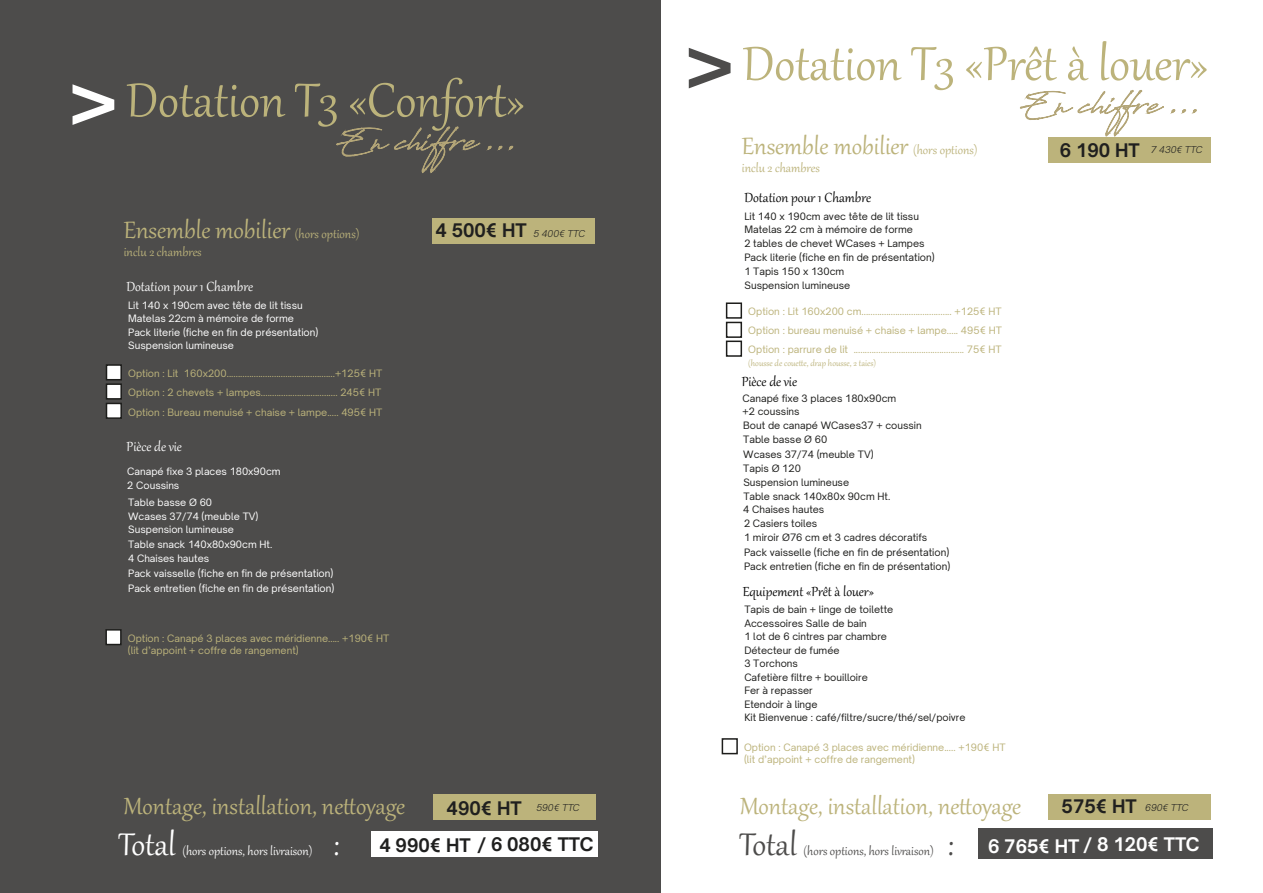
<style>
.page{position:relative;width:1263px;height:893px;background:#fff}
.page>*{position:absolute;margin:0;border:0;box-sizing:border-box;transform-origin:0 0}
.t1{font:58.35px "Gabriola";color:#bcb37b}
.t2{font:38.55px "Gabriola";color:#fff}
.t3{font:38.55px "Gabriola";color:#4d4c4b}
.t4{font:29.25px "Gabriola";color:#bcb37b}
.t5{font:28.95px "Gabriola";color:#bcb37b}
.t6{font:700 17.85px "Open Sauce One";color:#20201f}
.t7{font:700 17.85px "Open Sauce One";color:#fff}
.t8{font:16.2px "Gabriola";color:#020202}
.t9{font:16.2px "Gabriola";color:#fff}
.t10{font:15px "Gabriola";color:#bcb37b}
.t11{font:14.85px "Gabriola";color:#fff}
.t12{font:14.85px "Gabriola";color:#4d4c4b}
.t13{font:10.5px "Gabriola";color:#bcb37b}
.t14{font:9.9px/15.5px "Open Sauce One";color:#fff}
.t15{font:9.9px/14px "Open Sauce One";color:#1d1d1b}
.t16{font:9.75px/13.5px "Open Sauce One";color:#1d1d1b}
.t17{font:9.75px/11.7px "Open Sauce One";color:#bcb37b}
.t18{font:9.75px/13.6px "Open Sauce One";color:#fff}
.t19{font:italic 300 9px "Open Sauce One";color:#20201f}
.s1{font-family:"Open Sauce One";font-weight:500;font-size:88.5px;color:#fff}
.s2{font-size:15px}
.s3{font-size:9.75px}
.s4{font-family:"Open Sauce One";font-weight:500;font-size:88.5px;color:#4d4c4b}
.s5{font-weight:700;font-style:normal;font-size:17.85px}
</style>
<div class="page">
<div style="left:0;top:0;width:661px;height:893px;background:#4d4c4b"></div>
<div style="left:432px;top:218px;width:163px;height:25px;background:#bcb37b"></div>
<div style="left:433px;top:794px;width:163px;height:26px;background:#bcb37b"></div>
<svg style="left:336px;top:127px;width:144px;height:46px"></svg>
<svg style="left:487px;top:146px;width:15px;height:4px"></svg>
<svg style="left:508px;top:146px;width:5px;height:4px"></svg>
<div style="left:106px;top:364px;width:16px;height:16px;background:#fff;border:2px solid #1d1d1b"></div>
<div style="left:106px;top:383px;width:16px;height:17px;background:#fff;border:2px solid #1d1d1b"></div>
<div style="left:106px;top:403px;width:16px;height:16px;background:#fff;border:2px solid #1d1d1b"></div>
<div style="left:371px;top:831px;width:227px;height:25px;background:#fff"></div>
<div style="left:1048px;top:137px;width:163px;height:26px;background:#bcb37b"></div>
<div style="left:1048px;top:794px;width:163px;height:26px;background:#bcb37b"></div>
<svg style="left:1020px;top:90px;width:144px;height:46px"></svg>
<svg style="left:1170px;top:109px;width:5px;height:5px"></svg>
<svg style="left:1181px;top:109px;width:16px;height:5px"></svg>
<div style="left:726px;top:322px;width:16px;height:16px;background:#fff;border:2px solid #1d1d1b"></div>
<div style="left:726px;top:341px;width:16px;height:16px;background:#fff;border:2px solid #1d1d1b"></div>
<div style="left:726px;top:302px;width:16px;height:17px;background:#fff;border:2px solid #1d1d1b"></div>
<div style="left:978px;top:828px;width:234px;height:31px;background:#4d4c4b"></div>
<div style="left:105px;top:629px;width:17px;height:16px;background:#fff;border:2px solid #1d1d1b"></div>
<div style="left:722px;top:738px;width:16px;height:16px;background:#fff;border:2px solid #1d1d1b"></div>
<h1 class="t1" style="left:68px;top:62px;width:458px"><span class="s1">&gt;</span>Dotation T3 «Confort»</h1>
<h3 class="t4" style="left:124px;top:210px;width:237px">Ensemble mobilier <span class="s2">(hors options)</span></h3>
<h3 class="t10" style="left:124px;top:242px;width:79px">inclu 2 chambres</h3>
<h3 class="t9" style="left:126px;top:276px;width:128px">Dotation pour 1 Chambre</h3>
<p class="t18" style="left:128px;top:298px;width:176px">Lit 140 x 190cm avec tête de lit tissu<br>Matelas 22cm à mémoire de forme</p>
<p class="t14" style="left:128px;top:324px;width:192px"><span class="s3">Pack literie</span> (fiche en fin de présentation)</p>
<p class="t18" style="left:128px;top:339px;width:107px">Suspension lumineuse</p>
<p class="t17" style="left:128px;top:367px;width:256px">Option : Lit 160x200................................................+125€ HT</p>
<p class="t17" style="left:128px;top:383px;width:256px;line-height:19.4px">Option : 2 chevets + lampes.................................. 245€ HT<br>Option : Bureau menuisé + chaise + lampe..... 495€ HT</p>
<h3 class="t9" style="left:127px;top:436px;width:57px">Pièce de vie</h3>
<p class="t18" style="left:127px;top:464px;width:155px">Canapé fixe 3 places 180x90cm</p>
<p class="t18" style="left:127px;top:479px;width:54px">2 Coussins</p>
<p class="t18" style="left:128px;top:496px;width:132px">Table basse Ø 60<br>Wcases 37/74 (meuble TV)<br>Suspension lumineuse</p>
<p class="t18" style="left:128px;top:536px;width:146px;line-height:15px">Table snack 140x80x90cm Ht.<br>4 Chaises hautes</p>
<p class="t14" style="left:128px;top:565px;width:208px"><span class="s3">Pack vaisselle</span> (fiche en fin de présentation)<br><span class="s3">Pack entretien</span> (fiche en fin de présentation)</p>
<p class="t17" style="left:128px;top:632px;width:263px">Option : Canapé 3 places avec méridienne..... +190€ HT (lit d’appoint + coffre de rangement)</p>
<h3 class="t6" style="left:435px;top:218px;width:93px">4 500€ HT</h3>
<p class="t19" style="left:534px;top:228px;width:53px">5 400€ TTC</p>
<h1 class="t1" style="left:685px;top:26px;width:525px"><span class="s4">&gt;</span>Dotation T3 «Prêt à louer»</h1>
<h3 class="t4" style="left:742px;top:127px;width:237px">Ensemble mobilier <span class="s2">(hors options)</span></h3>
<h3 class="t10" style="left:742px;top:158px;width:79px">inclu 2 chambres</h3>
<h3 class="t8" style="left:744px;top:187px;width:128px">Dotation pour 1 Chambre</h3>
<p class="t16" style="left:744px;top:209px;width:182px">Lit 140 x 190cm avec tête de lit tissu<br>Matelas 22 cm à mémoire de forme<br>2 tables de chevet WCases + Lampes</p>
<p class="t15" style="left:744px;top:250px;width:192px"><span class="s3">Pack literie</span> (fiche en fin de présentation)</p>
<p class="t16" style="left:744px;top:265px;width:101px">1 Tapis 150 x 130cm</p>
<p class="t16" style="left:744px;top:279px;width:107px">Suspension lumineuse</p>
<p class="t17" style="left:748px;top:324px;width:255px">Option : bureau menuisé + chaise + lampe..... 495€ HT</p>
<p class="t17" style="left:748px;top:306px;width:255px">Option : Lit 160x200 cm........................................ +125€ HT</p>
<p class="t17" style="left:748px;top:344px;width:255px">Option : parrure de lit ................................................. 75€ HT</p>
<p class="t13" style="left:748px;top:356px;width:129px">(housse de couette, drap housse, 2 taies)</p>
<h3 class="t8" style="left:742px;top:371px;width:57px">Pièce de vie</h3>
<p class="t16" style="left:742px;top:391px;width:155px">Canapé fixe 3 places 180x90cm +2 coussins</p>
<p class="t16" style="left:743px;top:418px;width:180px">Bout de canapé WCases37 + coussin</p>
<p class="t16" style="left:743px;top:461px;width:59px">Tapis Ø 120</p>
<p class="t16" style="left:743px;top:432px;width:86px">Table basse Ø 60</p>
<p class="t16" style="left:743px;top:447px;width:132px">Wcases 37/74 (meuble TV)</p>
<p class="t16" style="left:743px;top:475px;width:107px">Suspension lumineuse</p>
<p class="t16" style="left:743px;top:489px;width:148px">Table snack 140x80x 90cm Ht.<br>4 Chaises hautes</p>
<p class="t15" style="left:744px;top:545px;width:208px"><span class="s3">Pack vaisselle</span> (fiche en fin de présentation)<br><span class="s3">Pack entretien</span> (fiche en fin de présentation)</p>
<p class="t16" style="left:744px;top:517px;width:185px;line-height:14px">2 Casiers toiles<br>1 miroir Ø76 cm et 3 cadres décoratifs</p>
<h3 class="t8" style="left:743px;top:581px;width:133px">Equipement «Prêt à louer»</h3>
<p class="t16" style="left:744px;top:603px;width:223px">Tapis de bain + linge de toilette<br>Accessoires Salle de bain<br>1 lot de 6 cintres par chambre<br>Détecteur de fumée<br>3 Torchons<br>Cafetière filtre + bouilloire<br>Fer à repasser<br>Etendoir à linge<br>Kit Bienvenue : café/filtre/sucre/thé/sel/poivre</p>
<p class="t17" style="left:744px;top:741px;width:263px">Option : Canapé 3 places avec méridienne..... +190€ HT (lit d’appoint + coffre de rangement)</p>
<p class="t19" style="left:1060px;top:144px;width:144px"><span class="s5">6 190 HT</span> 7 430€ TTC</p>
<h3 class="t5" style="left:124px;top:787px;width:283px">Montage, installation, nettoyage</h3>
<h3 class="t5" style="left:740px;top:787px;width:283px">Montage, installation, nettoyage</h3>
<p class="t19" style="left:1145px;top:802px;width:45px">690€ TTC</p>
<p class="t19" style="left:447px;top:802px;width:134px"><span class="s5">490€ HT</span> 590€ TTC</p>
<h3 class="t6" style="left:1061px;top:795px;width:77px">575€ HT</h3>
<h2 class="t2" style="left:118px;top:819px;width:59px">Total</h2>
<h3 class="t11" style="left:182px;top:841px;width:132px">(hors options, hors livraison)</h3>
<h2 class="t2" style="left:333px;top:819px;width:8px">:</h2>
<h3 class="t6" style="left:379px;top:832px;width:215px">4 990€ HT / 6 080€ TTC</h3>
<h2 class="t3" style="left:739px;top:819px;width:59px">Total</h2>
<h3 class="t12" style="left:803px;top:841px;width:132px">(hors options, hors livraison)</h3>
<h2 class="t3" style="left:947px;top:819px;width:8px">:</h2>
<h3 class="t7" style="left:988px;top:833px;width:213px">6 765€ HT / 8 120€ TTC</h3>
</div>
